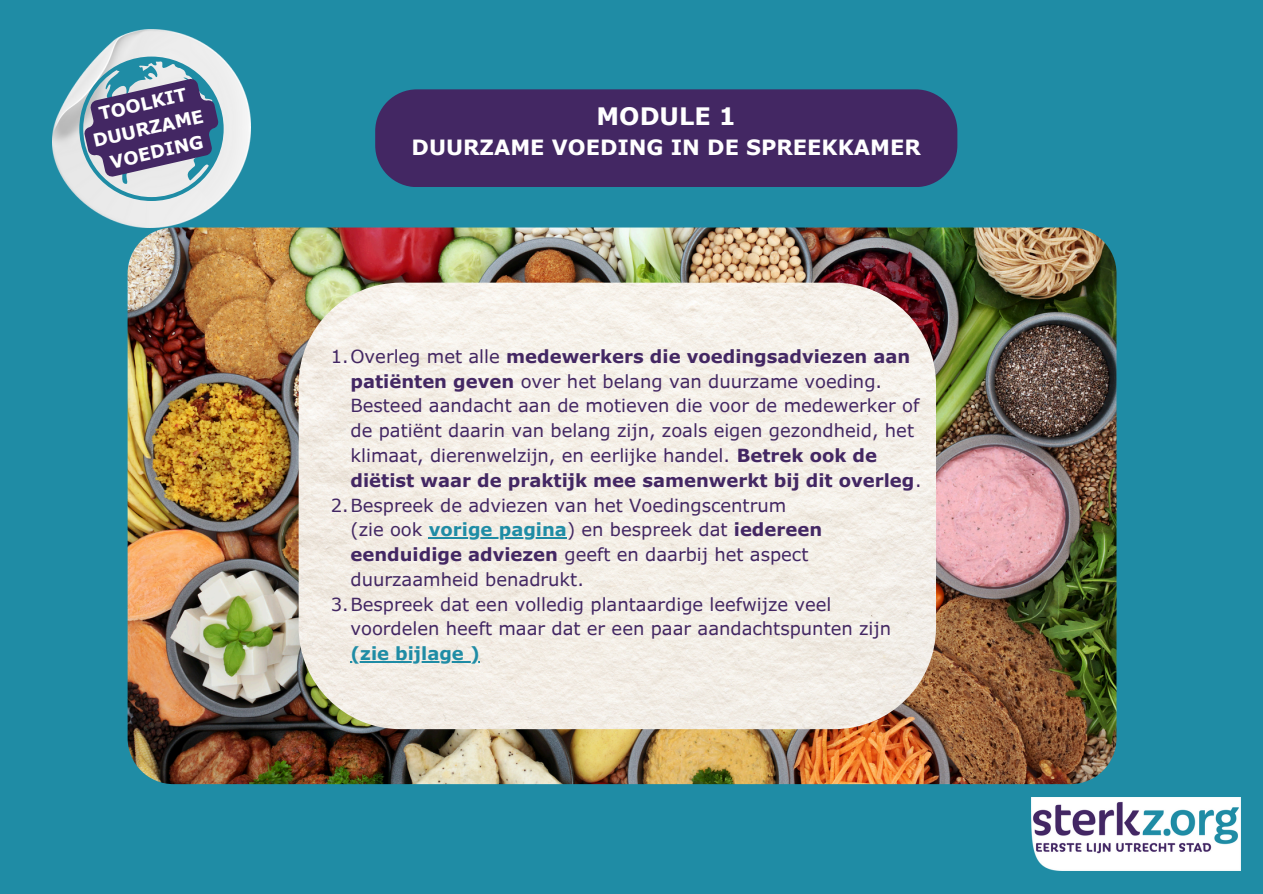
<style>
.page{position:relative;width:1263px;height:894px;background:#fff}
.page>*{position:absolute;margin:0;border:0;box-sizing:border-box;transform-origin:0 0}
.t1{font:700 24px "Verdana Pro";color:#fff}
.t2{font:700 21px "Verdana Pro";color:#fff}
.t3{font:18px/24.8px "Verdana Pro";color:#432763}
.t4{font:700 18px "Verdana Pro";color:#1f8ca5}
.t5{font:700 17.85px/24.8px "Verdana Pro";color:#fff;text-align:center}
.s1{font-weight:700}
.s2{font-weight:700;color:#1f8ca5}
</style>
<div class="page">
<div style="left:0;top:0;width:1263px;height:893px;background:#1f8ca5"></div>
<img style="left:1031px;top:797px;width:209px;height:73px">
<div style="left:375px;top:89px;width:582px;height:98px;background:#432763"></div>
<img style="left:128px;top:227px;width:988px;height:557px;border-radius:46px">
<img style="left:299px;top:282px;width:637px;height:447px;border-radius:102px">
<img style="left:53px;top:29px;width:198px;height:198px">
<hr style="left:429px;top:537px;width:138px;height:1px;background:#1f8ca5">
<hr style="left:360px;top:661px;width:110px;height:1px;background:#1f8ca5">
<svg style="left:78px;top:57px;width:147px;height:144px;background:#7d84a3"></svg>
<p class="t5" style="left:85px;top:104px;width:114px;rotate:-13deg">TOOLKIT<br>DUURZAME</p>
<p class="t5" style="left:108px;top:150px;width:96px;rotate:-13deg">VOEDING</p>
<p class="t1" style="left:596px;top:101px;width:141px">MODULE 1</p>
<p class="t2" style="left:412px;top:134px;width:511px">DUURZAME VOEDING IN DE SPREEKKAMER</p>
<h2 class="t3" style="left:350px;top:343px;width:573px;text-indent:-20px">1.Overleg met alle <span class="s1">medewerkers die voedingsadviezen aan patiënten geven</span> over het belang van duurzame voeding.<br>Besteed aandacht aan de motieven die voor de medewerker of de patiënt daarin van belang zijn, zoals eigen gezondheid, het klimaat, dierenwelzijn, en eerlijke handel. <span class="s1">Betrek ook de diëtist waar de praktijk mee samenwerkt bij dit overleg</span>.</h2>
<h1 class="t3" style="left:350px;top:492px;width:473px;text-indent:-20px">2.Bespreek de adviezen van het Voedingscentrum (zie ook <span class="s2">vorige pagina</span>) en bespreek dat <span class="s1">iedereen</span></h1>
<p class="t3" style="left:350px;top:541px;width:459px"><span class="s1">eenduidige adviezen</span> geeft en daarbij het aspect duurzaamheid benadrukt.</p>
<p class="t3" style="left:350px;top:591px;width:542px;text-indent:-20px">3.Bespreek dat een volledig plantaardige leefwijze veel voordelen heeft maar dat er een paar aandachtspunten zijn</p>
<p class="t4" style="left:350px;top:642px;width:131px">(zie bijlage )</p>
</div>
